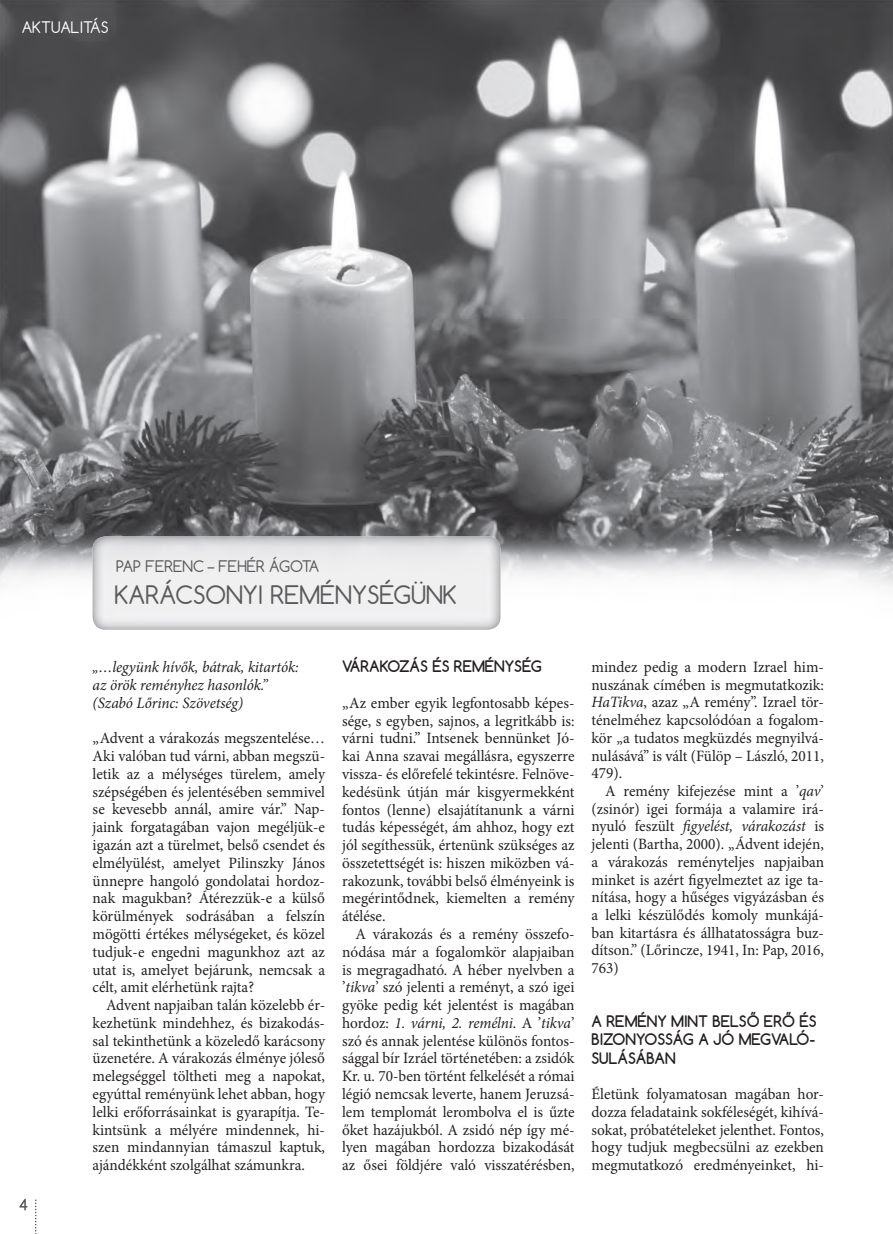
<style>
.page{position:relative;width:893px;height:1234px;background:#fff}
.page>*{position:absolute;margin:0;border:0;box-sizing:border-box;transform-origin:0 0}
.t1{font:24px "Comfortaa";color:#5a5a5d}
.t2{font:15.75px/17.7px "Minion Pro";color:#231f20;text-align:justify}
.t3{font:italic 15.75px/17.9px "Minion Pro";letter-spacing:-.01em;color:#231f20}
.t4{font:700 15px/18.5px "Comfortaa";color:#231f20;text-align:justify}
.t5{font:15px "Comfortaa";color:#57585a}
.t6{font:15px "Comfortaa";color:#fff}
.s1{font-style:italic}
</style>
<div class="page">
<img style="left:0;top:0;width:893px;height:1229px">
<div style="left:21px;top:17px;width:94px;height:24px;background:#4d4d4f"></div>
<svg style="left:19px;top:1198px;width:9px;height:12px"></svg>
<svg style="left:35px;top:1199px;width:1px;height:35px"></svg>
<img style="left:93px;top:536px;width:407px;height:93px;border-radius:13px">
<p class="t6" style="left:22px;top:21px;width:88px">AKTUALITÁS</p>
<p class="t5" style="left:116px;top:559px;width:205px">PAP FERENC – FEHÉR ÁGOTA</p>
<h1 class="t1" style="left:115px;top:585px;width:344px">KARÁCSONYI REMÉNYSÉGÜNK</h1>
<p class="t3" style="left:93px;top:659px;width:208px">„…legyünk hívők, bátrak, kitartók: az örök reményhez hasonlók.” (Szabó Lőrinc: Szövetség)</p>
<p class="t2" style="left:93px;top:730px;width:234px">„Advent a várakozás megszentelése… Aki valóban tud várni, abban megszü&shy;letik az a mélységes türelem, amely szépségében és jelentésében semmivel se kevesebb annál, amire vár.” Nap&shy;jaink forgatagában vajon megéljük-e igazán azt a türelmet, belső csendet és elmélyülést, amelyet Pilinszky János ünnepre hangoló gondolatai hordoz&shy;nak magukban? Átérezzük-e a külső körülmények sodrásában a felszín mögötti értékes mélységeket, és közel tudjuk-e engedni magunkhoz azt az utat is, amelyet bejárunk, nemcsak a célt, amit elérhetünk rajta?</p>
<p class="t2" style="left:93px;top:997px;width:234px;text-indent:14px">Advent napjaiban talán közelebb ér&shy;kezhetünk mindehhez, és bizakodás&shy;sal tekinthetünk a közeledő karácsony üzenetére. A várakozás élménye jóleső melegséggel töltheti meg a napokat, egyúttal reményünk lehet abban, hogy lelki erőforrásainkat is gyarapítja. Te&shy;kintsünk a mélyére mindennek, hi&shy;szen mindannyian támaszul kaptuk, ajándékként szolgálhat számunkra.</p>
<p class="t4" style="left:342px;top:657px;width:201px">VÁRAKOZÁS ÉS REMÉNYSÉG</p>
<p class="t2" style="left:342px;top:695px;width:234px">„Az ember egyik legfontosabb képes&shy;sége, s egyben, sajnos, a legritkább is: várni tudni.” Intsenek bennünket Jó&shy;kai Anna szavai megállásra, egyszerre vissza- és előrefelé tekintésre. Felnöve&shy;kedésünk útján már kisgyermekként fontos (lenne) elsajátítanunk a várni tudás képességét, ám ahhoz, hogy ezt jól segíthessük, értenünk szükséges az összetettségét is: hiszen miközben vá&shy;rakozunk, további belső élményeink is megérintődnek, kiemelten a remény átélése.</p>
<p class="t2" style="left:342px;top:926px;width:234px;text-indent:14px">A várakozás és a remény összefo&shy;nódása már a fogalomkör alapjaiban is megragadható. A héber nyelvben a ’<span class="s1">tikva</span>’ szó jelenti a reményt, a szó igei gyöke pedig két jelentést is magában hordoz: <span class="s1">1. várni, 2. remélni</span>. A ’<span class="s1">tikva</span>’ szó és annak jelentése különös fontos&shy;sággal bír Izráel történetében: a zsidók Kr. u. 70-ben történt felkelését a római légió nemcsak leverte, hanem Jeruzsá&shy;lem templomát lerombolva el is űzte őket hazájukból. A zsidó nép így mé&shy;lyen magában hordozza bizakodását az ősei földjére való visszatérésben,</p>
<p class="t2" style="left:592px;top:659px;width:234px">mindez pedig a modern Izrael him&shy;nuszának címében is megmutatkozik:<br><span class="s1">HaTikva</span>, azaz „A remény”. Izrael tör&shy;ténelméhez kapcsolódóan a fogalom&shy;kör „a tudatos megküzdés megnyilvá&shy;nulásává” is vált (Fülöp – László, 2011, 479).</p>
<p class="t2" style="left:592px;top:783px;width:234px;text-indent:14px">A remény kifejezése mint a ’<span class="s1">qav</span>’ (zsinór) igei formája a valamire irá&shy;nyuló feszült <span class="s1">figyelést, várakozást</span> is jelenti (Bartha, 2000). „Ádvent idején, a várakozás reményteljes napjaiban minket is azért figyelmeztet az ige ta&shy;nítása, hogy a hűséges vigyázásban és a lelki készülődés komoly munkájá&shy;ban kitartásra és állhatatosságra buz&shy;dítson.” (Lőrincze, 1941, In: Pap, 2016, 763)</p>
<p class="t4" style="left:592px;top:1011px;width:227px">A REMÉNY MINT BELSŐ ERŐ ÉS BIZONYOSSÁG A JÓ MEGVALÓ-SULÁSÁBAN</p>
<p class="t2" style="left:592px;top:1086px;width:234px">Életünk folyamatosan magában hor&shy;dozza feladataink sokféleségét, kihívá&shy;sokat, próbatételeket jelenthet. Fontos, hogy tudjuk megbecsülni az ezekben megmutatkozó eredményeinket, hi-</p>
</div>
